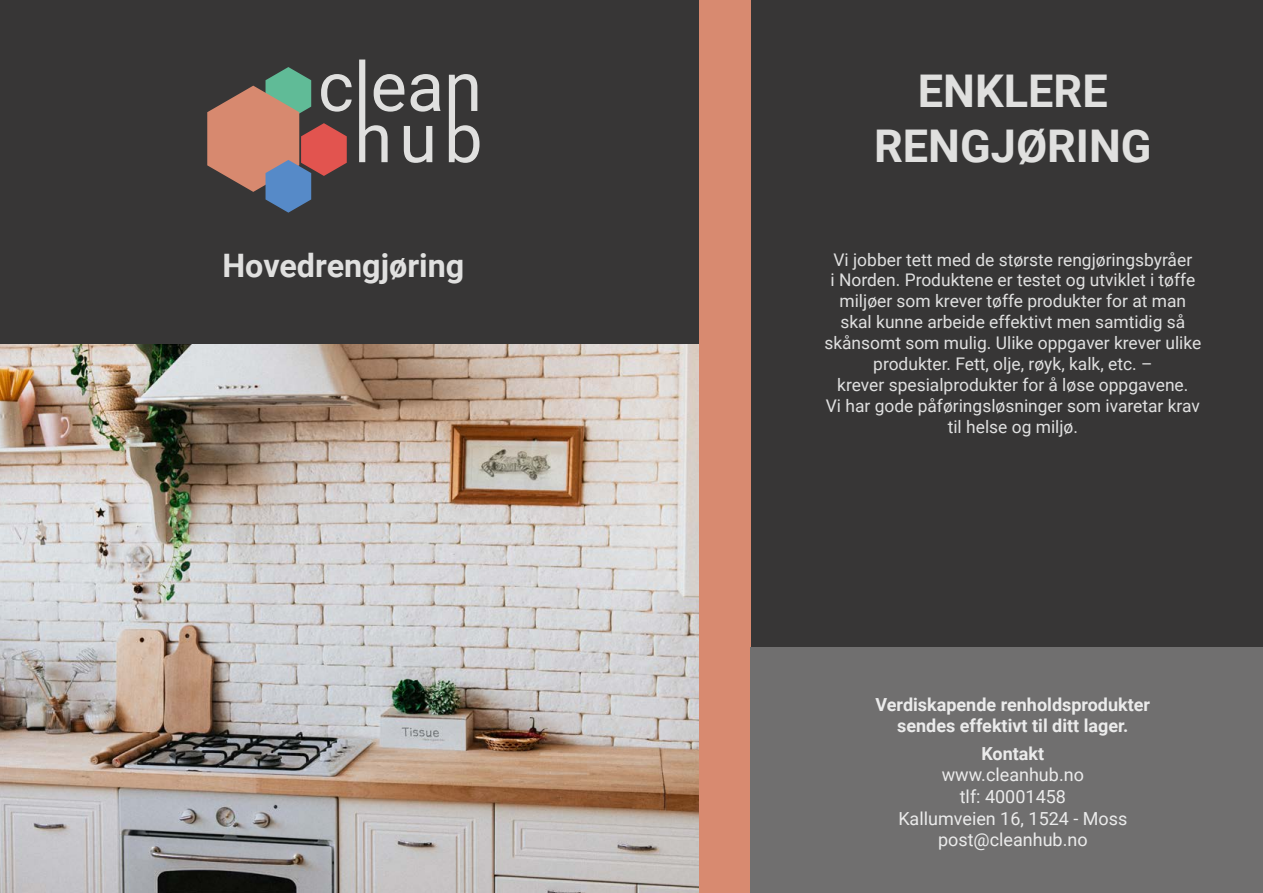
<style>
.page{position:relative;width:1263px;height:893px;background:#373636}
.page>*{position:absolute;margin:0;border:0;box-sizing:border-box;transform-origin:0 0}
.t1{font:700 45.15px/54.2px "Roboto";color:#e0e0df;text-align:center}
.t2{font:700 32.4px "Roboto";color:#e0e0df}
.t3{font:18px/21.6px "Roboto";color:#ebebeb;text-align:center}
.t4{font:700 18px/21.6px "Roboto";color:#ebebeb;text-align:center}
.t5{font:17.4px/20.9px "Roboto";color:#e0e0e0;text-align:center}
</style>
<div class="page">
<svg style="left:359px;top:60px;width:81px;height:103px"></svg>
<svg style="left:449px;top:74px;width:30px;height:89px"></svg>
<svg style="left:207px;top:67px;width:145px;height:146px"></svg>
<img style="left:0;top:344px;width:699px;height:549px">
<div style="left:699px;top:0;width:51px;height:893px;background:#d88a70"></div>
<div style="left:750px;top:647px;width:513px;height:246px;background:#706f6f"></div>
<h2 class="t2" style="left:222px;top:243px;width:243px">Hovedrengjøring</h2>
<h1 class="t1" style="left:874px;top:63px;width:279px">ENKLERE<br>RENGJØRING</h1>
<p class="t5" style="left:824px;top:248px;width:379px">Vi jobber tett med de største rengjøringsbyråer<br>i Norden. Produktene er testet og utviklet i tøffe miljøer som krever tøffe produkter for at man skal kunne arbeide effektivt men samtidig så skånsomt som mulig. Ulike oppgaver krever ulike produkter. Fett, olje, røyk, kalk, etc. –<br>krever spesialprodukter for å løse oppgavene.<br>Vi har gode påføringsløsninger som ivaretar krav til helse og miljø.</p>
<p class="t4" style="left:875px;top:693px;width:276px">Verdiskapende renholdsprodukter sendes effektivt til ditt lager.</p>
<p class="t4" style="left:981px;top:742px;width:64px">Kontakt</p>
<p class="t3" style="left:898px;top:763px;width:231px">www.cleanhub.no<br>tlf: 40001458<br>Kallumveien 16, 1524 - Moss post@cleanhub.no</p>
</div>
